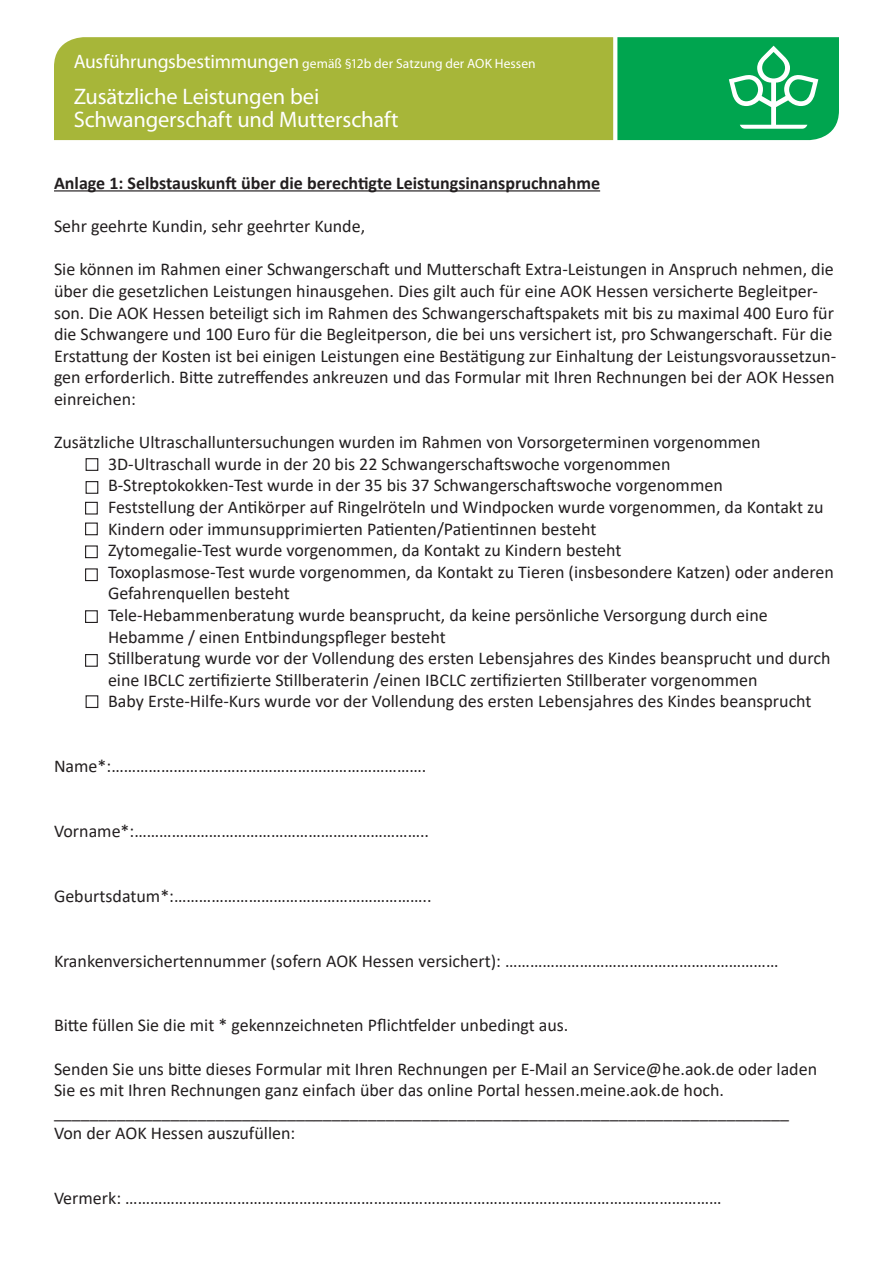
<style>
.page{position:relative;width:893px;height:1263px;background:#fff}
.page>*{position:absolute;margin:0;border:0;box-sizing:border-box;transform-origin:0 0}
.t1{font:22.5px/22.8px "Myriad Pro";letter-spacing:-.01em;color:#fff}
.t2{font:18px/21.6px "Calibri";color:#231f20}
.t3{font:700 18px "Calibri";color:#231f20}
.t4{font:13.5px "Myriad Pro";letter-spacing:.005em;color:#fff}
.s1{font-size:19.5px}
</style>
<div class="page">
<hr style="left:54px;top:190px;width:546px;height:1px;background:#231f20">
<div style="left:54px;top:37px;width:559px;height:103px;background:#a7b639"></div>
<svg style="left:617px;top:37px;width:222px;height:103px;background:#17ad5f"></svg>
<div style="left:86px;top:458px;width:12px;height:13px;border:1px solid #231f20"></div>
<div style="left:86px;top:481px;width:12px;height:13px;border:1px solid #231f20"></div>
<div style="left:85px;top:502px;width:13px;height:12px;border:1px solid #231f20"></div>
<div style="left:85px;top:522px;width:13px;height:13px;border:1px solid #231f20"></div>
<div style="left:85px;top:545px;width:13px;height:13px;border:1px solid #231f20"></div>
<div style="left:85px;top:568px;width:13px;height:13px;border:1px solid #231f20"></div>
<div style="left:85px;top:610px;width:13px;height:13px;border:1px solid #231f20"></div>
<div style="left:85px;top:654px;width:13px;height:13px;border:1px solid #231f20"></div>
<div style="left:86px;top:695px;width:12px;height:13px;border:1px solid #231f20"></div>
<p class="t4" style="left:74px;top:56px;width:464px"><span class="s1">Ausführungsbestimmungen</span> gemäß §12b der Satzung der AOK Hessen</p>
<p class="t1" style="left:74px;top:84px;width:326px">Zusätzliche Leistungen bei<br>Schwangerschaft und Mutterschaft</p>
<p class="t3" style="left:54px;top:170px;width:548px">Anlage 1: Selbstauskunft über die berechtigte Leistungsinanspruchnahme</p>
<p class="t2" style="left:54px;top:215px;width:313px">Sehr geehrte Kundin, sehr geehrter Kunde,</p>
<p class="t2" style="left:54px;top:258px;width:784px">Sie können im Rahmen einer Schwangerschaft und Mutterschaft Extra-Leistungen in Anspruch nehmen, die über die gesetzlichen Leistungen hinausgehen. Dies gilt auch für eine AOK Hessen versicherte Begleitper&shy;son. Die AOK Hessen beteiligt sich im Rahmen des Schwangerschaftspakets mit bis zu maximal 400 Euro für die Schwangere und 100 Euro für die Begleitperson, die bei uns versichert ist, pro Schwangerschaft. Für die Erstattung der Kosten ist bei einigen Leistungen eine Bestätigung zur Einhaltung der Leistungsvoraussetzun&shy;gen erforderlich. Bitte zutreffendes ankreuzen und das Formular mit Ihren Rechnungen bei der AOK Hessen einreichen:</p>
<p class="t2" style="left:108px;top:431px;width:727px;text-indent:-54px">Zusätzliche Ultraschalluntersuchungen wurden im Rahmen von Vorsorgeterminen vorgenommen 3D-Ultraschall wurde in der 20 bis 22 Schwangerschaftswoche vorgenommen<br>B-Streptokokken-Test wurde in der 35 bis 37 Schwangerschaftswoche vorgenommen<br>Feststellung der Antikörper auf Ringelröteln und Windpocken wurde vorgenommen, da Kontakt zu Kindern oder immunsupprimierten Patienten/Patientinnen besteht<br>Zytomegalie-Test wurde vorgenommen, da Kontakt zu Kindern besteht<br>Toxoplasmose-Test wurde vorgenommen, da Kontakt zu Tieren (insbesondere Katzen) oder anderen Gefahrenquellen besteht<br>Tele-Hebammenberatung wurde beansprucht, da keine persönliche Versorgung durch eine Hebamme / einen Entbindungspfleger besteht<br>Stillberatung wurde vor der Vollendung des ersten Lebensjahres des Kindes beansprucht und durch eine IBCLC zertifizierte Stillberaterin /einen IBCLC zertifizierten Stillberater vorgenommen<br>Baby Erste-Hilfe-Kurs wurde vor der Vollendung des ersten Lebensjahres des Kindes beansprucht</p>
<p class="t2" style="left:54px;top:755px;width:374px">Name*:………………………………………………………………….</p>
<p class="t2" style="left:54px;top:820px;width:377px">Vorname*:……………………………………………………………..</p>
<p class="t2" style="left:54px;top:884px;width:379px">Geburtsdatum*:……………………………………………………..</p>
<p class="t2" style="left:54px;top:949px;width:726px">Krankenversichertennummer (sofern AOK Hessen versichert): …………………………………………………………</p>
<p class="t2" style="left:54px;top:1014px;width:516px">Bitte füllen Sie die mit * gekennzeichneten Pflichtfelder unbedingt aus.</p>
<p class="t2" style="left:54px;top:1057px;width:765px">Senden Sie uns bitte dieses Formular mit Ihren Rechnungen per E-Mail an Service@he.aok.de oder laden Sie es mit Ihren Rechnungen ganz einfach über das online Portal hessen.meine.aok.de hoch. __________________________________________________________________________________ Von der AOK Hessen auszufüllen:</p>
<p class="t2" style="left:54px;top:1187px;width:669px">Vermerk: ………………………………………………………………………………………………………………………………</p>
</div>
